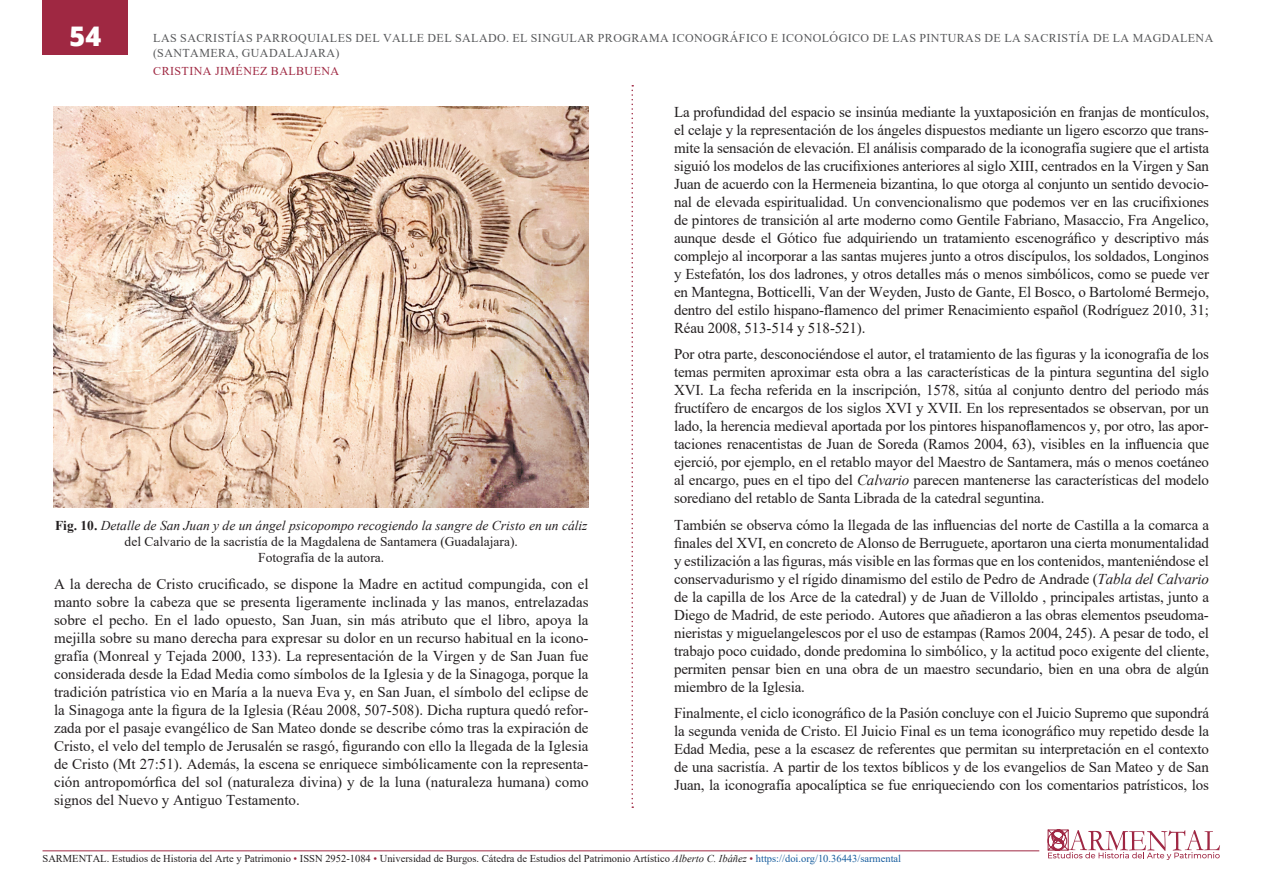
<style>
.page{position:relative;width:1263px;height:893px;background:#fff}
.page>*{position:absolute;margin:0;border:0;box-sizing:border-box;transform-origin:0 0}
.t1{font:800 27px "Open Sans";color:#fff}
.Párrafo-General{font:15px/18px "Times New Roman";letter-spacing:-.01em;color:#231f20;text-align:justify}
.Pie-Figura{font:13.5px/16.2px "Times New Roman";color:#231f20;text-align:center}
.t2{font:12px/14.4px "Times New Roman";letter-spacing:.035em;color:#57585a}
.t3{font:12px "Times New Roman";letter-spacing:.035em;color:#9f2842}
.t4{font:10.5px "Times New Roman";color:#231f20}
.s1{font-style:italic}
.s2{font-weight:700}
.s3{color:#9f2842}
.s4{color:#175d9e}
</style>
<div class="page">
<svg style="left:631px;top:85px;width:2px;height:723px"></svg>
<div style="left:43px;top:0;width:85px;height:54px;background:#9f2842"></div>
<svg style="left:1048px;top:829px;width:172px;height:31px"></svg>
<hr style="left:43px;top:850px;width:996px;height:1px;background:#9f2842">
<img style="left:54px;top:106px;width:534px;height:402px">
<h1 class="t1" style="left:70px;top:15px;width:33px">54</h1>
<p class="t2" style="left:153px;top:31px;width:1062px">LAS SACRISTÍAS PARROQUIALES DEL VALLE DEL SALADO. EL SINGULAR PROGRAMA ICONOGRÁFICO E ICONOLÓGICO DE LAS PINTURAS DE LA SACRISTÍA DE LA MAGDALENA (SANTAMERA, GUADALAJARA)</p>
<p class="t3" style="left:153px;top:63px;width:187px">CRISTINA JIMÉNEZ BALBUENA</p>
<p class="Párrafo-General" style="left:674px;top:102px;width:537px">La profundidad del espacio se insinúa mediante la yuxtaposición en franjas de montículos, el celaje y la representación de los ángeles dispuestos mediante un ligero escorzo que trans&shy;mite la sensación de elevación. El análisis comparado de la iconografía sugiere que el artista siguió los modelos de las crucifixiones anteriores al siglo XIII, centrados en la Virgen y San Juan de acuerdo con la Hermeneia bizantina, lo que otorga al conjunto un sentido devocio&shy;nal de elevada espiritualidad. Un convencionalismo que podemos ver en las crucifixiones de pintores de transición al arte moderno como Gentile Fabriano, Masaccio, Fra Angelico, aunque desde el Gótico fue adquiriendo un tratamiento escenográfico y descriptivo más complejo al incorporar a las santas mujeres junto a otros discípulos, los soldados, Longinos y Estefatón, los dos ladrones, y otros detalles más o menos simbólicos, como se puede ver en Mantegna, Botticelli, Van der Weyden, Justo de Gante, El Bosco, o Bartolomé Bermejo, dentro del estilo hispano-flamenco del primer Renacimiento español (Rodríguez 2010, 31; Réau 2008, 513-514 y 518-521).</p>
<p class="Párrafo-General" style="left:674px;top:345px;width:537px">Por otra parte, desconociéndose el autor, el tratamiento de las figuras y la iconografía de los temas permiten aproximar esta obra a las características de la pintura seguntina del siglo XVI. La fecha referida en la inscripción, 1578, sitúa al conjunto dentro del periodo más fructífero de encargos de los siglos XVI y XVII. En los representados se observan, por un lado, la herencia medieval aportada por los pintores hispanoflamencos y, por otro, las apor&shy;taciones renacentistas de Juan de Soreda (Ramos 2004, 63), visibles en la influencia que ejerció, por ejemplo, en el retablo mayor del Maestro de Santamera, más o menos coetáneo al encargo, pues en el tipo del <span class="s1">Calvario</span> parecen mantenerse las características del modelo sorediano del retablo de Santa Librada de la catedral seguntina.</p>
<p class="Párrafo-General" style="left:674px;top:515px;width:537px">También se observa cómo la llegada de las influencias del norte de Castilla a la comarca a finales del XVI, en concreto de Alonso de Berruguete, aportaron una cierta monumentalidad y estilización a las figuras, más visible en las formas que en los contenidos, manteniéndose el conservadurismo y el rígido dinamismo del estilo de Pedro de Andrade (<span class="s1">Tabla del Calvario </span>de la capilla de los Arce de la catedral) y de Juan de Villoldo , principales artistas, junto a Diego de Madrid, de este periodo. Autores que añadieron a las obras elementos pseudoma&shy;nieristas y miguelangelescos por el uso de estampas (Ramos 2004, 245). A pesar de todo, el trabajo poco cuidado, donde predomina lo simbólico, y la actitud poco exigente del cliente, permiten pensar bien en una obra de un maestro secundario, bien en una obra de algún miembro de la Iglesia.</p>
<p class="Párrafo-General" style="left:674px;top:704px;width:537px">Finalmente, el ciclo iconográfico de la Pasión concluye con el Juicio Supremo que supondrá la segunda venida de Cristo. El Juicio Final es un tema iconográfico muy repetido desde la Edad Media, pese a la escasez de referentes que permitan su interpretación en el contexto de una sacristía. A partir de los textos bíblicos y de los evangelios de San Mateo y de San Juan, la iconografía apocalíptica se fue enriqueciendo con los comentarios patrísticos, los</p>
<p class="Pie-Figura" style="left:55px;top:517px;width:534px"><span class="s2">Fig. 10.</span> <span class="s1">Detalle de San Juan y de un ángel psicopompo recogiendo la sangre de Cristo en un cáliz </span>del Calvario de la sacristía de la Magdalena de Santamera (Guadalajara).<br>Fotografía de la autora.</p>
<p class="Párrafo-General" style="left:54px;top:575px;width:536px">A la derecha de Cristo crucificado, se dispone la Madre en actitud compungida, con el manto sobre la cabeza que se presenta ligeramente inclinada y las manos, entrelazadas sobre el pecho. En el lado opuesto, San Juan, sin más atributo que el libro, apoya la mejilla sobre su mano derecha para expresar su dolor en un recurso habitual en la icono&shy;grafía (Monreal y Tejada 2000, 133). La representación de la Virgen y de San Juan fue considerada desde la Edad Media como símbolos de la Iglesia y de la Sinagoga, porque la tradición patrística vio en María a la nueva Eva y, en San Juan, el símbolo del eclipse de la Sinagoga ante la figura de la Iglesia (Réau 2008, 507-508). Dicha ruptura quedó refor&shy;zada por el pasaje evangélico de San Mateo donde se describe cómo tras la expiración de Cristo, el velo del templo de Jerusalén se rasgó, figurando con ello la llegada de la Iglesia de Cristo (Mt 27:51). Además, la escena se enriquece simbólicamente con la representa&shy;ción antropomórfica del sol (naturaleza divina) y de la luna (naturaleza humana) como signos del Nuevo y Antiguo Testamento.</p>
<p class="t4" style="left:43px;top:851px;width:860px">SARMENTAL. Estudios de Historia del Arte y Patrimonio <span class="s3">•</span> ISSN 2952-1084 <span class="s3">•</span> Universidad de Burgos. Cátedra de Estudios del Patrimonio Artístico <span class="s1">Alberto C. Ibáñez</span> <span class="s3">•</span> <span class="s4">https://doi.org/10.36443/sarmental</span></p>
</div>
